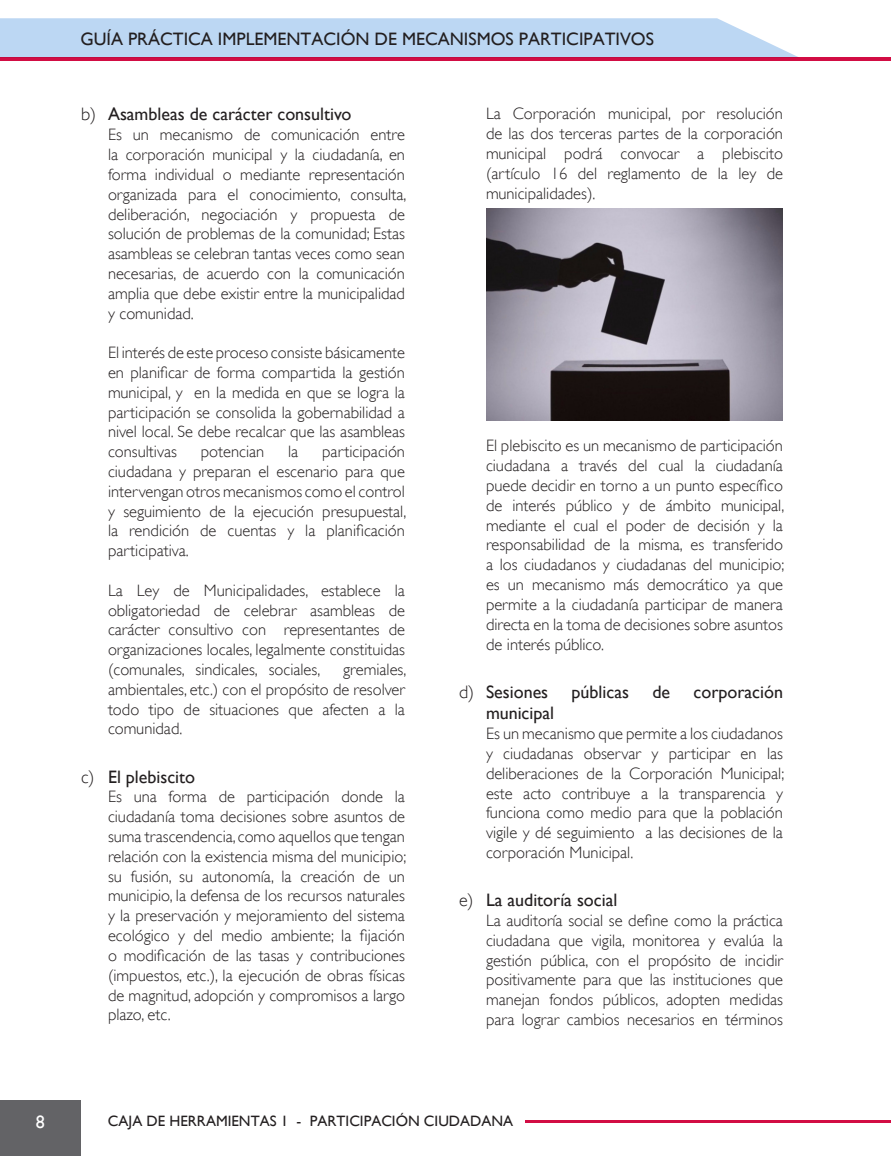
<style>
.page{position:relative;width:891px;height:1156px;background:#fff}
.page>*{position:absolute;margin:0;border:0;box-sizing:border-box;transform-origin:0 0}
.t1{font:18px "Gill Sans";color:#231f20}
.t2{font:18px "Gill Sans";color:#fff}
.t3{font:300 16.5px/19.8px "Gill Sans";color:#231f20;text-align:justify}
.t4{font:15px "Gill Sans";color:#231f20}
.s1{font-weight:300}
</style>
<div class="page">
<div style="left:0;top:1101px;width:80px;height:55px;background:#636366"></div>
<svg style="left:0;top:57px;width:576px;height:4px;background:#cd0c43"></svg>
<svg style="left:576px;top:57px;width:315px;height:4px"></svg>
<svg style="left:0;top:18px;width:798px;height:39px;background:#bfd9f3"></svg>
<hr style="left:526px;top:1120px;width:365px;height:2px;background:#d20d44">
<img style="left:486px;top:209px;width:297px;height:212px">
<p class="t2" style="left:36px;top:1111px;width:10px">8</p>
<p class="t1" style="left:80px;top:28px;width:575px">GUÍA PRÁCTICA IMPLEMENTACIÓN DE MECANISMOS PARTICIPATIVOS</p>
<p class="t1" style="left:81px;top:104px;width:272px"><span class="s1">b)</span> Asambleas de carácter consultivo</p>
<p class="t3" style="left:108px;top:124px;width:300px">Es un mecanismo de comunicación entre la corporación municipal y la ciudadanía, en forma individual o mediante representación organizada para el conocimiento, consulta, deliberación, negociación y propuesta de solución de problemas de la comunidad; Estas asambleas se celebran tantas veces como sean necesarias, de acuerdo con la comunicación amplia que debe existir entre la municipalidad y comunidad.</p>
<p class="t3" style="left:108px;top:342px;width:299px">El interés de este proceso consiste básicamente en planificar de forma compartida la gestión municipal, y en la medida en que se logra la participación se consolida la gobernabilidad a nivel local. Se debe recalcar que las asambleas consultivas</p>
<p class="t3" style="left:108px;top:441px;width:300px;text-indent:214px">participación ciudadana y preparan el escenario para que intervengan otros mecanismos como el control y seguimiento de la ejecución presupuestal, la rendición de cuentas y la planificación participativa.</p>
<p class="t3" style="left:108px;top:580px;width:299px">La Ley de Municipalidades, establece la obligatoriedad de celebrar asambleas de carácter consultivo con representantes de organizaciones locales, legalmente constituidas (comunales, sindicales, sociales,</p>
<p class="t3" style="left:201px;top:441px;width:65px">potencian</p>
<p class="t3" style="left:288px;top:441px;width:12px">la</p>
<p class="t3" style="left:108px;top:659px;width:300px;text-indent:235px">gremiales, ambientales, etc.) con el propósito de resolver todo tipo de situaciones que afecten a la comunidad.</p>
<p class="t1" style="left:81px;top:766px;width:116px"><span class="s1">c)</span> El plebiscito</p>
<p class="t3" style="left:108px;top:786px;width:300px">Es una forma de participación donde la ciudadanía toma decisiones sobre asuntos de suma trascendencia, como aquellos que tengan relación con la existencia misma del municipio; su fusión, su autonomía, la creación de un municipio, la defensa de los recursos naturales y la preservación y mejoramiento del sistema ecológico y del medio ambiente; la fijación o modificación de las tasas y contribuciones (impuestos, etc.), la ejecución de obras físicas de magnitud, adopción y compromisos a largo plazo, etc.</p>
<p class="t3" style="left:486px;top:103px;width:299px">La Corporación municipal, por resolución de las dos terceras partes de la corporación municipal podrá convocar a plebiscito (artículo 16 del reglamento de la ley de municipalidades).</p>
<p class="t3" style="left:486px;top:435px;width:300px">El plebiscito es un mecanismo de participación ciudadana a través del cual la ciudadanía puede decidir en torno a un punto específico de interés público y de ámbito municipal, mediante el cual el poder de decisión y la responsabilidad de la misma, es transferido a los ciudadanos y ciudadanas del municipio; es un mecanismo más democrático ya que permite a la ciudadanía participar de manera directa en la toma de decisiones sobre asuntos de interés público.</p>
<p class="t1" style="left:459px;top:681px;width:91px"><span class="s1">d)</span> Sesiones</p>
<p class="t1" style="left:572px;top:681px;width:59px">públicas</p>
<p class="t1" style="left:652px;top:681px;width:19px">de</p>
<p class="t1" style="left:694px;top:681px;width:91px">corporación</p>
<p class="t1" style="left:486px;top:702px;width:70px">municipal</p>
<p class="t3" style="left:486px;top:723px;width:300px">Es un mecanismo que permite a los ciudadanos y ciudadanas observar y participar en las deliberaciones de la Corporación Municipal; este acto contribuye a la transparencia y funciona como medio para que la población vigile y dé seguimiento a las decisiones de la corporación Municipal.</p>
<p class="t1" style="left:459px;top:889px;width:160px"><span class="s1">e)</span> La auditoría social</p>
<p class="t3" style="left:486px;top:910px;width:299px">La auditoría social se define como la práctica ciudadana que vigila, monitorea y evalúa la gestión pública, con el propósito de incidir positivamente para que las instituciones que manejan fondos públicos, adopten medidas para lograr cambios necesarios en términos</p>
<p class="t4" style="left:108px;top:1111px;width:407px">CAJA DE HERRAMIENTAS 1 - PARTICIPACIÓN CIUDADANA</p>
</div>
